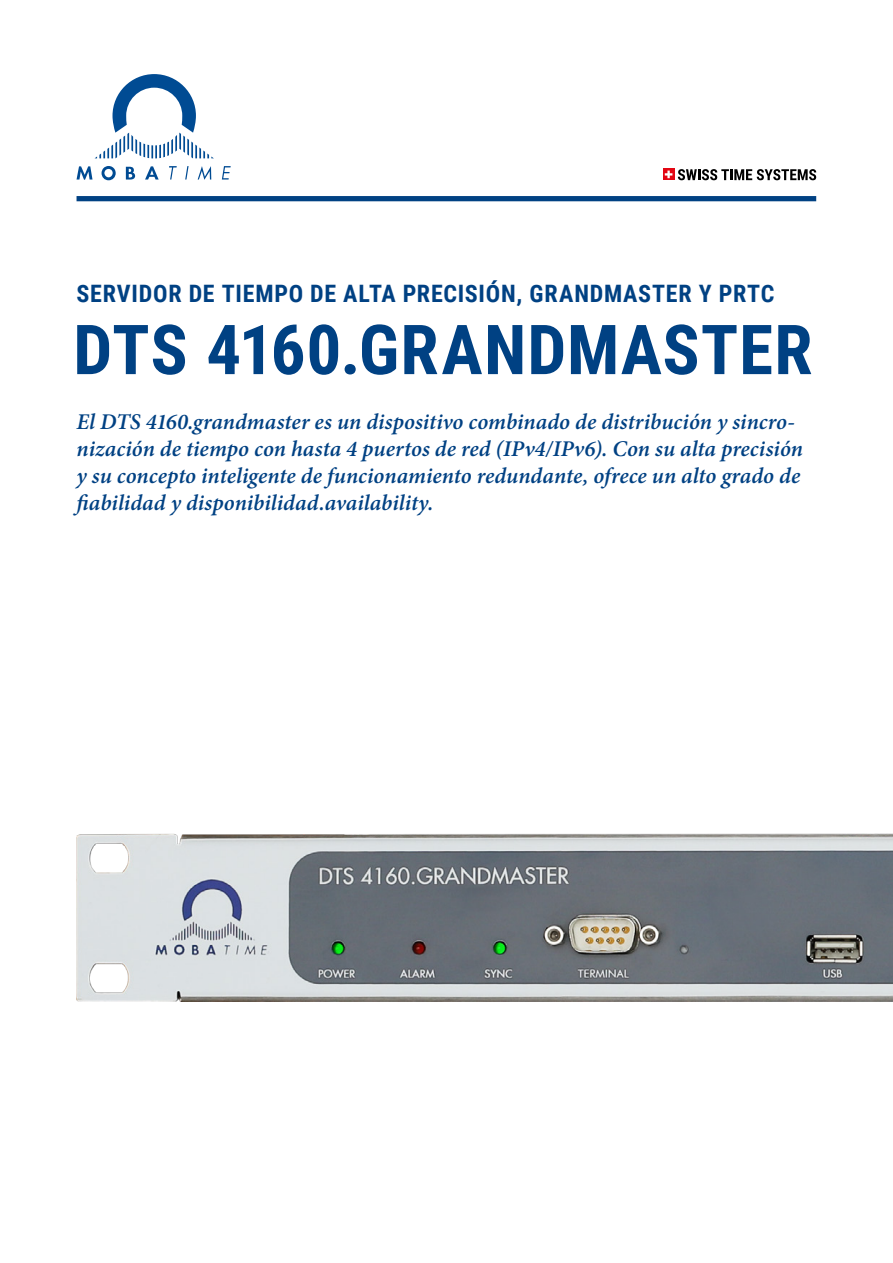
<style>
.page{position:relative;width:893px;height:1263px;background:#fff}
.page>*{position:absolute;margin:0;border:0;box-sizing:border-box;transform-origin:0 0}
.t1{font:700 69px "Roboto Condensed";letter-spacing:.015em;color:#004183}
.t2{font:700 24px "Roboto Condensed";letter-spacing:.03em;color:#004183}
.t3{font:italic 600 22.5px/27px "Minion Pro";color:#004183}
</style>
<div class="page">
<img style="left:77px;top:833px;width:816px;height:168px">
<div style="left:77px;top:196px;width:739px;height:5px;background:#004183"></div>
<svg style="left:663px;top:169px;width:11px;height:11px"></svg>
<svg style="left:665px;top:171px;width:7px;height:7px"></svg>
<svg style="left:678px;top:169px;width:138px;height:11px"></svg>
<svg style="left:95px;top:74px;width:119px;height:84px"></svg>
<svg style="left:77px;top:166px;width:15px;height:14px"></svg>
<svg style="left:102px;top:166px;width:14px;height:14px"></svg>
<svg style="left:126px;top:167px;width:9px;height:13px"></svg>
<svg style="left:145px;top:166px;width:14px;height:14px"></svg>
<svg style="left:169px;top:166px;width:8px;height:14px"></svg>
<svg style="left:185px;top:166px;width:4px;height:14px"></svg>
<svg style="left:198px;top:166px;width:13px;height:14px"></svg>
<svg style="left:222px;top:166px;width:9px;height:14px"></svg>
<p class="t2" style="left:77px;top:277px;width:699px">SERVIDOR DE TIEMPO DE ALTA PRECISIÓN, GRANDMASTER Y PRTC</p>
<p class="t1" style="left:73px;top:301px;width:741px">DTS 4160.GRANDMASTER</p>
<p class="t3" style="left:77px;top:408px;width:728px">El DTS 4160.grandmaster es un dispositivo combinado de distribución y sincro&shy;nización de tiempo con hasta 4 puertos de red (IPv4/IPv6). Con su alta precisión y su concepto inteligente de funcionamiento redundante, ofrece un alto grado de fiabilidad y disponibilidad.availability.</p>
</div>
